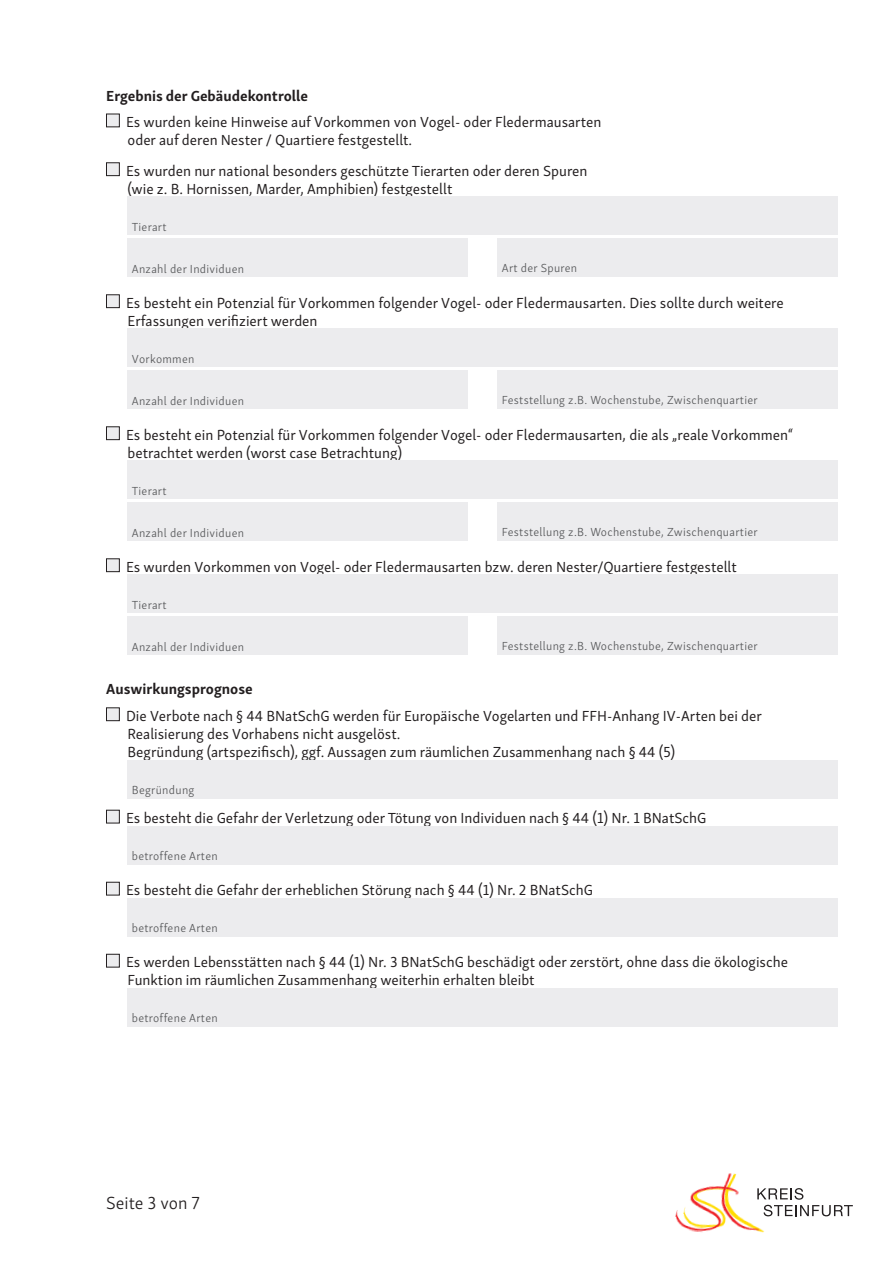
<style>
.page{position:relative;width:893px;height:1263px;background:#fff}
.page>*{position:absolute;margin:0;border:0;box-sizing:border-box;transform-origin:0 0}
.t1{font:300 18px "Skolar Sans Latn";color:#231f20}
.t2{font:15px/18px "Skolar Sans Latn";color:#231f20}
.t3{font:700 15px "Skolar Sans Latn";color:#231f20}
.t4{font:300 12px "Skolar Sans Latn";letter-spacing:.025em;color:#57585a}
</style>
<div class="page">
<svg style="left:773px;top:1188px;width:80px;height:28px"></svg>
<img style="left:675px;top:1173px;width:98px;height:60px">
<div style="left:106px;top:114px;width:13px;height:13px;background:#ececee"></div>
<div style="left:106px;top:114px;width:14px;height:13px;border:1px solid #231f20"></div>
<div style="left:106px;top:163px;width:13px;height:13px;background:#ececee"></div>
<div style="left:106px;top:163px;width:14px;height:13px;border:1px solid #231f20"></div>
<div style="left:128px;top:197px;width:710px;height:38px;background:#ececee"></div>
<div style="left:128px;top:239px;width:340px;height:38px;background:#ececee"></div>
<div style="left:497px;top:238px;width:341px;height:38px;background:#ececee"></div>
<div style="left:106px;top:295px;width:13px;height:13px;background:#ececee"></div>
<div style="left:106px;top:295px;width:14px;height:13px;border:1px solid #231f20"></div>
<div style="left:128px;top:329px;width:710px;height:38px;background:#ececee"></div>
<div style="left:128px;top:371px;width:340px;height:38px;background:#ececee"></div>
<div style="left:497px;top:370px;width:341px;height:38px;background:#ececee"></div>
<div style="left:106px;top:427px;width:13px;height:13px;background:#ececee"></div>
<div style="left:106px;top:427px;width:14px;height:13px;border:1px solid #231f20"></div>
<div style="left:128px;top:461px;width:710px;height:38px;background:#ececee"></div>
<div style="left:128px;top:503px;width:340px;height:38px;background:#ececee"></div>
<div style="left:497px;top:502px;width:341px;height:38px;background:#ececee"></div>
<div style="left:106px;top:559px;width:13px;height:13px;background:#ececee"></div>
<div style="left:106px;top:559px;width:14px;height:13px;border:1px solid #231f20"></div>
<div style="left:128px;top:575px;width:710px;height:38px;background:#ececee"></div>
<div style="left:128px;top:617px;width:340px;height:38px;background:#ececee"></div>
<div style="left:497px;top:616px;width:341px;height:38px;background:#ececee"></div>
<div style="left:106px;top:708px;width:13px;height:13px;background:#ececee"></div>
<div style="left:106px;top:708px;width:14px;height:13px;border:1px solid #231f20"></div>
<div style="left:128px;top:760px;width:710px;height:38px;background:#ececee"></div>
<div style="left:106px;top:810px;width:13px;height:13px;background:#ececee"></div>
<div style="left:106px;top:810px;width:14px;height:13px;border:1px solid #231f20"></div>
<div style="left:128px;top:826px;width:710px;height:38px;background:#ececee"></div>
<div style="left:106px;top:882px;width:13px;height:13px;background:#ececee"></div>
<div style="left:106px;top:882px;width:14px;height:13px;border:1px solid #231f20"></div>
<div style="left:128px;top:898px;width:710px;height:38px;background:#ececee"></div>
<div style="left:106px;top:954px;width:13px;height:13px;background:#ececee"></div>
<div style="left:106px;top:954px;width:14px;height:13px;border:1px solid #231f20"></div>
<div style="left:128px;top:988px;width:710px;height:38px;background:#ececee"></div>
<p class="t3" style="left:106px;top:83px;width:203px">Ergebnis der Gebäudekontrolle</p>
<p class="t2" style="left:126px;top:112px;width:477px">Es wurden keine Hinweise auf Vorkommen von Vogel- oder Fledermausarten oder auf deren Nester / Quartiere festgestellt.</p>
<p class="t2" style="left:126px;top:161px;width:463px">Es wurden nur national besonders geschützte Tierarten oder deren Spuren (wie z. B. Hornissen, Marder, Amphibien) festgestellt</p>
<p class="t4" style="left:132px;top:218px;width:36px">Tierart</p>
<p class="t4" style="left:132px;top:260px;width:114px">Anzahl der Individuen</p>
<p class="t4" style="left:502px;top:259px;width:77px">Art der Spuren</p>
<p class="t2" style="left:126px;top:293px;width:659px">Es besteht ein Potenzial für Vorkommen folgender Vogel- oder Fledermausarten. Dies sollte durch weitere<br>Erfassungen verifiziert werden</p>
<p class="t4" style="left:132px;top:350px;width:64px">Vorkommen</p>
<p class="t4" style="left:132px;top:392px;width:114px">Anzahl der Individuen</p>
<p class="t4" style="left:502px;top:391px;width:258px">Feststellung z.B. Wochenstube, Zwischenquartier</p>
<p class="t2" style="left:126px;top:425px;width:669px">Es besteht ein Potenzial für Vorkommen folgender Vogel- oder Fledermausarten, die als „reale Vorkommen“ betrachtet werden (worst case Betrachtung)</p>
<p class="t4" style="left:132px;top:482px;width:36px">Tierart</p>
<p class="t4" style="left:132px;top:524px;width:114px">Anzahl der Individuen</p>
<p class="t4" style="left:502px;top:523px;width:258px">Feststellung z.B. Wochenstube, Zwischenquartier</p>
<p class="t2" style="left:126px;top:557px;width:612px">Es wurden Vorkommen von Vogel- oder Fledermausarten bzw. deren Nester/Quartiere festgestellt</p>
<p class="t4" style="left:132px;top:596px;width:36px">Tierart</p>
<p class="t4" style="left:132px;top:638px;width:114px">Anzahl der Individuen</p>
<p class="t4" style="left:502px;top:637px;width:258px">Feststellung z.B. Wochenstube, Zwischenquartier</p>
<p class="t3" style="left:106px;top:677px;width:148px">Auswirkungsprognose</p>
<p class="t2" style="left:126px;top:706px;width:637px">Die Verbote nach § 44 BNatSchG werden für Europäische Vogelarten und FFH-Anhang IV-Arten bei der<br>Realisierung des Vorhabens nicht ausgelöst.<br>Begründung (artspezifisch), ggf. Aussagen zum räumlichen Zusammenhang nach § 44 (5)</p>
<p class="t4" style="left:132px;top:781px;width:64px">Begründung</p>
<p class="t2" style="left:126px;top:808px;width:582px">Es besteht die Gefahr der Verletzung oder Tötung von Individuen nach § 44 (1) Nr. 1 BNatSchG</p>
<p class="t4" style="left:132px;top:847px;width:87px">betroffene Arten</p>
<p class="t2" style="left:126px;top:880px;width:468px">Es besteht die Gefahr der erheblichen Störung nach § 44 (1) Nr. 2 BNatSchG</p>
<p class="t4" style="left:132px;top:919px;width:87px">betroffene Arten</p>
<p class="t2" style="left:126px;top:952px;width:663px">Es werden Lebensstätten nach § 44 (1) Nr. 3 BNatSchG beschädigt oder zerstört, ohne dass die ökologische<br>Funktion im räumlichen Zusammenhang weiterhin erhalten bleibt</p>
<p class="t4" style="left:132px;top:1009px;width:87px">betroffene Arten</p>
<p class="t1" style="left:106px;top:1190px;width:95px">Seite 3 von 7</p>
</div>
